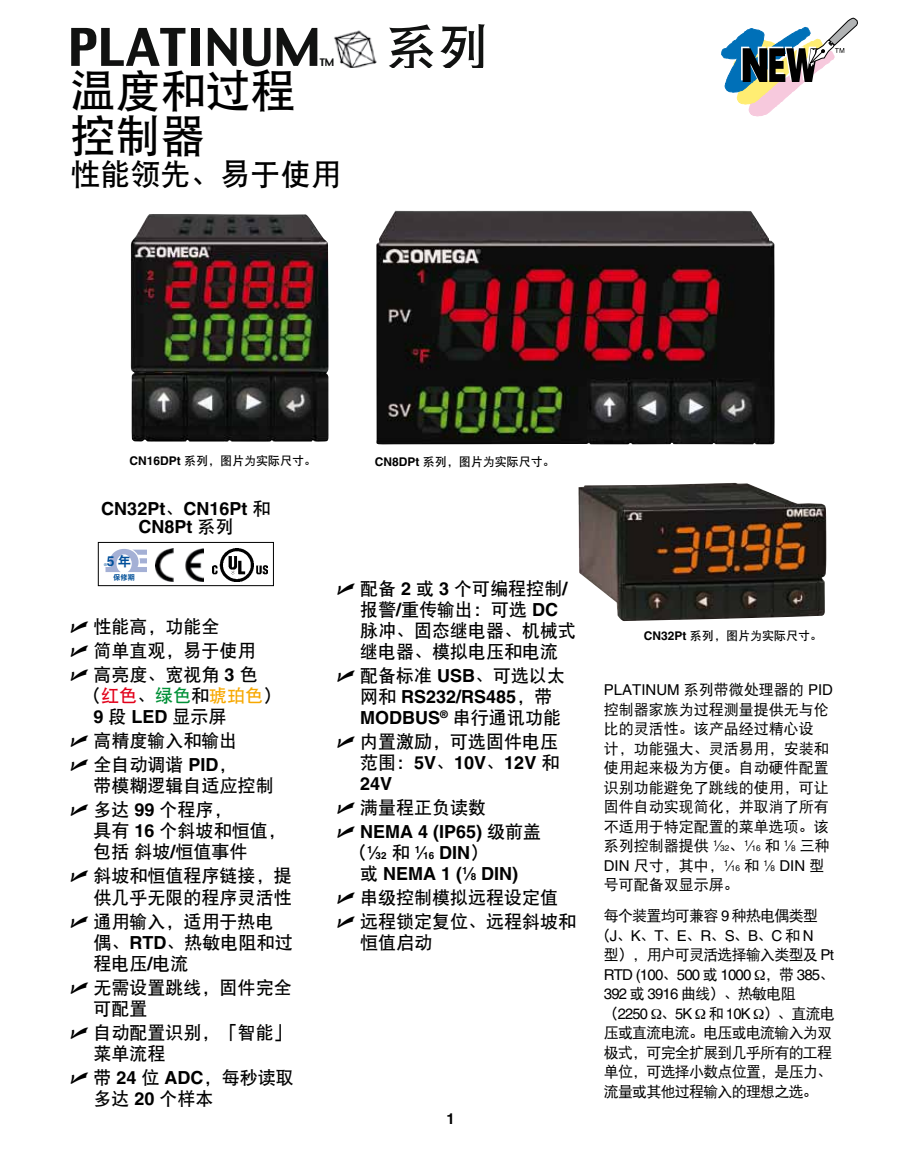
<style>
.page{position:relative;width:905px;height:1168px;background:#fff}
.page>*{position:absolute;margin:0;border:0;box-sizing:border-box;transform-origin:0 0}
.t1{font:51.45px "Charcoal";color:#111211}
.t2{font:51.45px "DF Hei GB W7 GBK EUC H";color:#111211}
.t3{font:45px/45px "DF Hei GB W7";color:#000}
.t4{font:30px "DF Hei GB W7";color:#000}
.t5{font:18px/21px "DF Hei GB W7";color:#000}
.t6{font:700 18px/21px "Helvetica";color:#000}
.t7{font:15px/19.5px "DF Hei GB W5";color:#000}
.t8{font:15px "Helvetica";letter-spacing:-.05em;color:#000}
.t9{font:15px/31.2px "DF Hei GB W5";letter-spacing:-.05em;color:#000}
.t10{font:15px "Helvetica";color:#000}
.t11{font:700 15px "Helvetica";color:#000}
.t12{font:700 13.8px "Helvetica LT Std";color:#004f9b}
.t13{font:12px "DF Hei GB W7";color:#000}
.t14{font:10.35px "Charcoal";color:#111211}
.t15{font:700 9.9px "Helvetica";color:#000}
.t16{font:7.35px "DF Hei GB W9 GBK EUC H";color:#004f98}
.t17{font:3.75px "Helvetica LT Std";color:#004f98}
.s1{font-family:"Helvetica";font-weight:700}
.s2{font-family:"DF Hei GB W7";font-weight:400}
.s3{font-family:"DF Hei GB W9 GBK EUC H";font-weight:400;font-size:13.35px}
.s4{font-family:"Universal Newswith Comm Pi"}
.s5{color:#e2001a}
.s6{color:#009037}
.s7{color:#f7a800}
.s8{font-family:"Universal Newswith Comm Pi";font-weight:400}
.s9{font-family:"DF Hei GB W7";font-weight:400;font-size:18px}
.s10{font-size:18px}
.s11{font-size:9.9px}
.s12{font-family:"DF Hei GB W5"}
.s13{font-family:"Helvetica"}
.s14{font-family:"Helvetica";font-size:8.25px}
.s15{font-size:8.25px}
</style>
<div class="page">
<svg style="left:721px;top:17px;width:137px;height:99px"></svg>
<img style="left:334px;top:30px;width:43px;height:38px">
<div style="left:98px;top:542px;width:176px;height:44px;border:1px solid #000"></div>
<svg style="left:105px;top:549px;width:42px;height:23px"></svg>
<img style="left:156px;top:548px;width:47px;height:34px">
<img style="left:213px;top:548px;width:54px;height:33px">
<img style="left:130px;top:214px;width:198px;height:228px">
<img style="left:578px;top:483px;width:248px;height:138px">
<img style="left:376px;top:211px;width:398px;height:233px">
<h1 class="t1" style="left:67px;top:14px;width:255px">PLATINUM</h1>
<p class="t14" style="left:320px;top:55px;width:16px">TM</p>
<h2 class="t3" style="left:71px;top:67px;width:226px">温度和过程控制器</h2>
<h3 class="t4" style="left:71px;top:158px;width:271px">性能领先、易于使用</h3>
<h1 class="t2" style="left:385px;top:20px;width:105px">系列</h1>
<p class="t13" style="left:129px;top:454px;width:188px"><span class="s1">CN16DPT</span> 系列，图片为实际尺寸。</p>
<p class="t13" style="left:374px;top:455px;width:181px"><span class="s1">CN8DPT</span> 系列，图片为实际尺寸。</p>
<p class="t6" style="left:101px;top:499px;width:171px;line-height:18px;text-align:center">CN32PT<span class="s2">、</span>CN16PT <span class="s2">和<br></span>CN8PT <span class="s2">系列</span></p>
<p class="t17" style="left:104px;top:562px;width:4px">®</p>
<p class="t12" style="left:107px;top:552px;width:26px">5 <span class="s3">年</span></p>
<p class="t16" style="left:113px;top:573px;width:23px">保修期</p>
<p class="t5" style="left:71px;top:614px;width:189px;line-height:24px"><span class="s4">U</span> 性能高，功能全<br><span class="s4">U</span> 简单直观，易于使用<br><span class="s4">U</span> 高亮度、宽视角 <span class="s1">3</span> 色</p>
<p class="t5" style="left:83px;top:685px;width:199px">（<span class="s5">红色</span>、<span class="s6">绿色</span>和<span class="s7">琥珀色</span>）</p>
<p class="t6" style="left:94px;top:706px;width:135px">9 <span class="s2">段</span> LED <span class="s2">显示屏</span></p>
<p class="t5" style="left:71px;top:728px;width:169px;line-height:24px"><span class="s4">U</span> 高精度输入和输出<br><span class="s4">U</span> 全自动调谐 <span class="s1">PID</span>，</p>
<p class="t5" style="left:71px;top:773px;width:205px;line-height:24px;text-indent:23px">带模糊逻辑自适应控制<br><span class="s4">U</span> 多达 <span class="s1">99</span> 个程序，</p>
<p class="t5" style="left:94px;top:820px;width:194px">具有 <span class="s1">16</span> 个斜坡和恒值，包括斜坡<span class="s1">/</span>恒值事件</p>
<p class="t5" style="left:71px;top:865px;width:223px;text-align:right"><span class="s4">U</span> 斜坡和恒值程序链接，提供几乎无限的程序灵活性</p>
<p class="t5" style="left:94px;top:910px;width:200px;text-indent:-23px"><span class="s4">U</span> 通用输入，适用于热电偶、<span class="s1">RTD</span>、热敏电阻和过程电压<span class="s1">/</span>电流</p>
<p class="t5" style="left:94px;top:976px;width:199px;text-indent:-23px"><span class="s4">U</span> 无需设置跳线，固件完全可配置</p>
<p class="t5" style="left:94px;top:1021px;width:199px;text-indent:-23px"><span class="s4">U</span> 自动配置识别，「智能」菜单流程</p>
<p class="t5" style="left:94px;top:1066px;width:202px;text-indent:-23px"><span class="s4">U</span> 带 <span class="s1">24</span> 位 <span class="s1">ADC</span>，每秒读取多达 <span class="s1">20</span> 个样本</p>
<p class="t5" style="left:360px;top:577px;width:218px;text-indent:-23px"><span class="s4">U</span> 配备 <span class="s1">2</span> 或 <span class="s1">3</span> 个可编程控制<span class="s1">/</span>报警<span class="s1">/</span>重传输出：可选 <span class="s1">DC</span>脉冲、固态继电器、机械式继电器、模拟电压和电流</p>
<p class="t5" style="left:337px;top:664px;width:230px"><span class="s4">U</span> 配备标准 <span class="s1">USB</span>、可选以太</p>
<p class="t6" style="left:360px;top:686px;width:194px"><span class="s2">网和</span> RS232/RS485<span class="s2">，带<br></span>MODBUS</p>
<p class="t5" style="left:337px;top:705px;width:225px;line-height:24px;text-align:right"><sup>®</sup> 串行通讯功能<br><span class="s4">U</span> 内置激励，可选固件电压</p>
<p class="t6" style="left:360px;top:751px;width:201px"><span class="s2">范围：</span>5V<span class="s2">、</span>10V<span class="s2">、</span>12V <span class="s2">和<br></span>24V</p>
<p class="t5" style="left:337px;top:796px;width:151px"><span class="s4">U</span> 满量程正负读数</p>
<p class="t6" style="left:337px;top:821px;width:206px"><span class="s8">U</span> NEMA 4 (IP65) <span class="s2">级前盖</span></p>
<p class="t15" style="left:349px;top:849px;width:141px"><span class="s9">（</span>1<span class="s10">⁄</span>32 <span class="s9">和</span> 1<span class="s10">⁄</span>16 <span class="s10">DIN</span><span class="s9">）</span></p>
<p class="t6" style="left:360px;top:863px;width:160px"><span class="s2">或</span> NEMA 1 (<sup>1</sup>⁄<span class="s11">8</span> DIN)</p>
<p class="t5" style="left:337px;top:885px;width:241px;line-height:24px"><span class="s4">U</span> 串级控制模拟远程设定值<br><span class="s4">U</span> 远程锁定复位、远程斜坡和</p>
<p class="t5" style="left:360px;top:931px;width:74px">恒值启动</p>
<p class="t11" style="left:446px;top:1110px;width:10px">1</p>
<p class="t13" style="left:644px;top:629px;width:180px"><span class="s1">CN32PT</span> 系列，图片为实际尺寸。</p>
<p class="t10" style="left:603px;top:681px;width:231px">PLATINUM <span class="s12">系列带微处理器的</span> PI D</p>
<p class="t7" style="left:603px;top:699px;width:227px">控制器家族为过程测量提供无与伦比的灵活性。该产品经过精心设计，功能强大、灵活易用，安装和使用起来极为方便。自动硬件配置识别功能避免了跳线的使用，可让固件自动实现简化，并取消了所有不适用于特定配置的菜单选项。该系列控制器提供 <sup>1</sup><span class="s13">⁄</span><span class="s14">32</span>、<sup>1</sup><span class="s13">⁄</span><span class="s14">16</span> 和 <sup>1</sup><span class="s13">⁄</span><span class="s14">8</span> 三种</p>
<p class="t8" style="left:603px;top:856px;width:222px">DIN <span class="s12">尺寸，其中，</span><sup>1</sup>⁄<span class="s15">16</span> <span class="s12">和</span> <sup>1</sup>⁄<span class="s15">8</span> DIN <span class="s12">型</span></p>
<p class="t9" style="left:603px;top:869px;width:216px">号可配备双显示屏。<br>每个装置均可兼容 <span class="s13">9</span> 种热电偶类型</p>
<p class="t9" style="left:603px;top:925px;width:232px;line-height:19.5px;text-indent:-8px">（<span class="s13">J</span>、<span class="s13">K</span>、<span class="s13">T</span>、<span class="s13">E</span>、<span class="s13">R</span>、<span class="s13">S</span>、<span class="s13">B</span>、<span class="s13">C</span> 和 <span class="s13">N<br></span>型），用户可灵活选择输入类型及 <span class="s13">PT</span></p>
<p class="t8" style="left:603px;top:966px;width:232px">RTD (100<span class="s12">、</span>500 <span class="s12">或</span> 1000 <span class="s12">，带</span> 385<span class="s12">、</span></p>
<p class="t7" style="left:603px;top:984px;width:193px"><span class="s13">392</span> 或 <span class="s13">3916</span> 曲线）、热敏电阻</p>
<p class="t8" style="left:603px;top:1005px;width:233px"><span class="s12">（</span>2250 <span class="s12">、</span>5K <span class="s12">和</span> 10K <span class="s12">）、直流电</span></p>
<p class="t7" style="left:603px;top:1023px;width:230px;text-align:justify">压或直流电流。电压或电流输入为双极式，可完全扩展到几乎所有的工程单位，可选择小数点位置，是压力、流量或其他过程输入的理想之选。</p>
</div>
